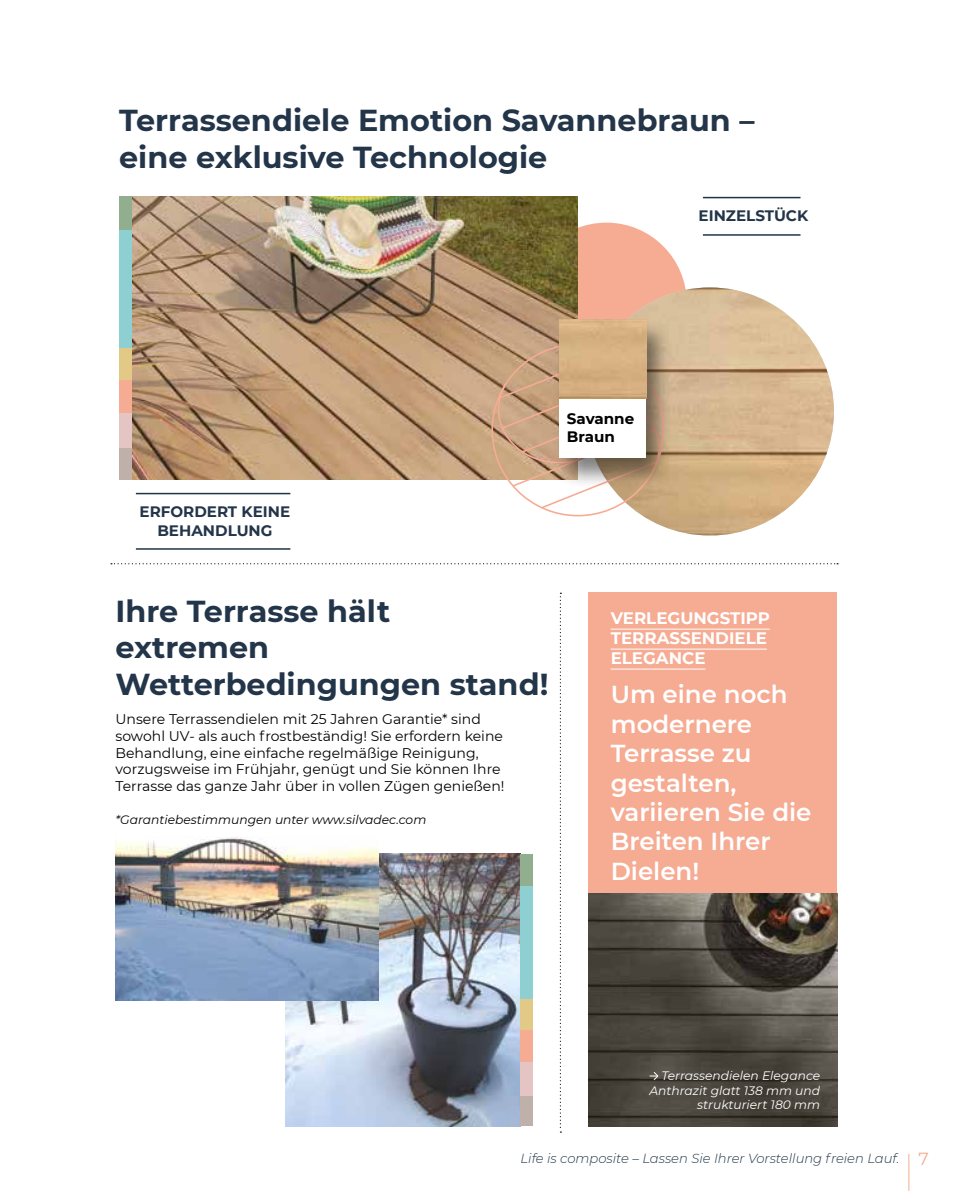
<style>
.page{position:relative;width:968px;height:1191px;background:#fff}
.page>*{position:absolute;margin:0;border:0;box-sizing:border-box;transform-origin:0 0}
.t1{font:700 30.28px/36.2px "Montserrat";color:#233549}
.t2{font:600 24.5px/29.4px "Montserrat";color:#fff}
.t3{font:700 16.62px/19.9px "Montserrat";color:#fff}
.t4{font:700 15.05px/18.2px "Montserrat";color:#233549;text-align:center}
.t5{font:700 15.05px/18.2px "Montserrat";color:#000}
.t6{font:14px/16.6px "Montserrat";color:#000}
.t7{font:italic 300 13.12px "Montserrat";color:#233549}
.t8{font:italic 12.25px/14.7px "Montserrat";color:#fff;text-align:right}
.t9{font:italic 12.25px "Montserrat";color:#000}
.s1{font-weight:400;font-style:normal;font-size:17.5px;color:#f6ab93}
</style>
<div class="page">
<hr style="left:908px;top:1154px;width:1px;height:37px;background:#f6ab93">
<div style="left:526px;top:223px;width:160px;height:160px;background:#f6ab93;border-radius:50%"></div>
<img style="left:132px;top:197px;width:445px;height:282px">
<img style="left:585px;top:287px;width:248px;height:248px;border-radius:124px">
<hr style="left:702px;top:197px;width:98px;height:1px;background:#233549">
<hr style="left:702px;top:234px;width:98px;height:2px;background:#233549">
<hr style="left:136px;top:493px;width:154px;height:1px;background:#233549">
<hr style="left:136px;top:548px;width:154px;height:2px;background:#233549">
<div style="left:120px;top:447px;width:12px;height:32px;background:#bfb1a9"></div>
<div style="left:120px;top:412px;width:12px;height:35px;background:#e4c5c4"></div>
<div style="left:120px;top:380px;width:12px;height:32px;background:#f6ab93"></div>
<div style="left:120px;top:347px;width:12px;height:33px;background:#e3c986"></div>
<div style="left:120px;top:230px;width:12px;height:117px;background:#8ecfd2"></div>
<div style="left:120px;top:197px;width:12px;height:33px;background:#91ae8f"></div>
<svg style="left:490px;top:343px;width:175px;height:174px"></svg>
<img style="left:286px;top:853px;width:234px;height:273px">
<img style="left:115px;top:837px;width:263px;height:163px">
<img style="left:588px;top:893px;width:248px;height:233px">
<div style="left:588px;top:592px;width:248px;height:301px;background:#f6ab93"></div>
<hr style="left:610px;top:629px;width:160px;height:1px;background:#fff">
<hr style="left:610px;top:648px;width:156px;height:1px;background:#fff">
<hr style="left:610px;top:668px;width:95px;height:1px;background:#fff">
<svg style="left:559px;top:592px;width:2px;height:540px"></svg>
<svg style="left:111px;top:563px;width:726px;height:1px"></svg>
<div style="left:520px;top:1094px;width:12px;height:32px;background:#bfb1a9"></div>
<div style="left:520px;top:1061px;width:12px;height:34px;background:#e4c5c4"></div>
<div style="left:520px;top:1030px;width:12px;height:31px;background:#f6ab93"></div>
<div style="left:520px;top:998px;width:12px;height:32px;background:#e3c986"></div>
<div style="left:520px;top:885px;width:12px;height:113px;background:#8ecfd2"></div>
<div style="left:520px;top:853px;width:12px;height:32px;background:#91ae8f"></div>
<svg style="left:649px;top:1071px;width:9px;height:9px"></svg>
<div style="left:553px;top:318px;width:119px;height:171px;background:#000;opacity:.5"></div>
<div style="left:559px;top:320px;width:87px;height:137px;background:#fff"></div>
<img style="left:559px;top:319px;width:87px;height:79px">
<h1 class="t1" style="left:119px;top:101px;width:636px">Terrassendiele Emotion Savannebraun – eine exklusive Technologie</h1>
<p class="t4" style="left:698px;top:206px;width:111px">EINZELSTÜCK</p>
<p class="t5" style="left:567px;top:408px;width:69px">Savanne<br>Braun</p>
<p class="t4" style="left:140px;top:502px;width:152px">ERFORDERT KEINE<br>BEHANDLUNG</p>
<h1 class="t1" style="left:115px;top:591px;width:434px">Ihre Terrasse hält extremen<br>Wetterbedingungen stand!</h1>
<p class="t6" style="left:115px;top:710px;width:390px">Unsere Terrassendielen mit 25 Jahren Garantie* sind sowohl UV- als auch frostbeständig! Sie erfordern keine Behandlung, eine einfache regelmäßige Reinigung, vorzugsweise im Frühjahr, genügt und Sie können Ihre Terrasse das ganze Jahr über in vollen Zügen genießen!</p>
<p class="t9" style="left:115px;top:811px;width:312px">*Garantiebestimmungen unter www.silvadec.com</p>
<p class="t3" style="left:610px;top:608px;width:161px">VERLEGUNGSTIPP<br>TERRASSENDIELE<br>ELEGANCE</p>
<h2 class="t2" style="left:610px;top:679px;width:202px">Um eine noch modernere<br>Terrasse zu gestalten, variieren Sie die<br>Breiten Ihrer<br>Dielen!</h2>
<p class="t8" style="left:649px;top:1068px;width:172px">Terrassendielen Elegance<br>Anthrazit glatt 138 mm und strukturiert 180 mm</p>
<p class="t7" style="left:520px;top:1149px;width:409px">Life is composite – Lassen Sie Ihrer Vorstellung freien Lauf. <span class="s1">7</span></p>
</div>
